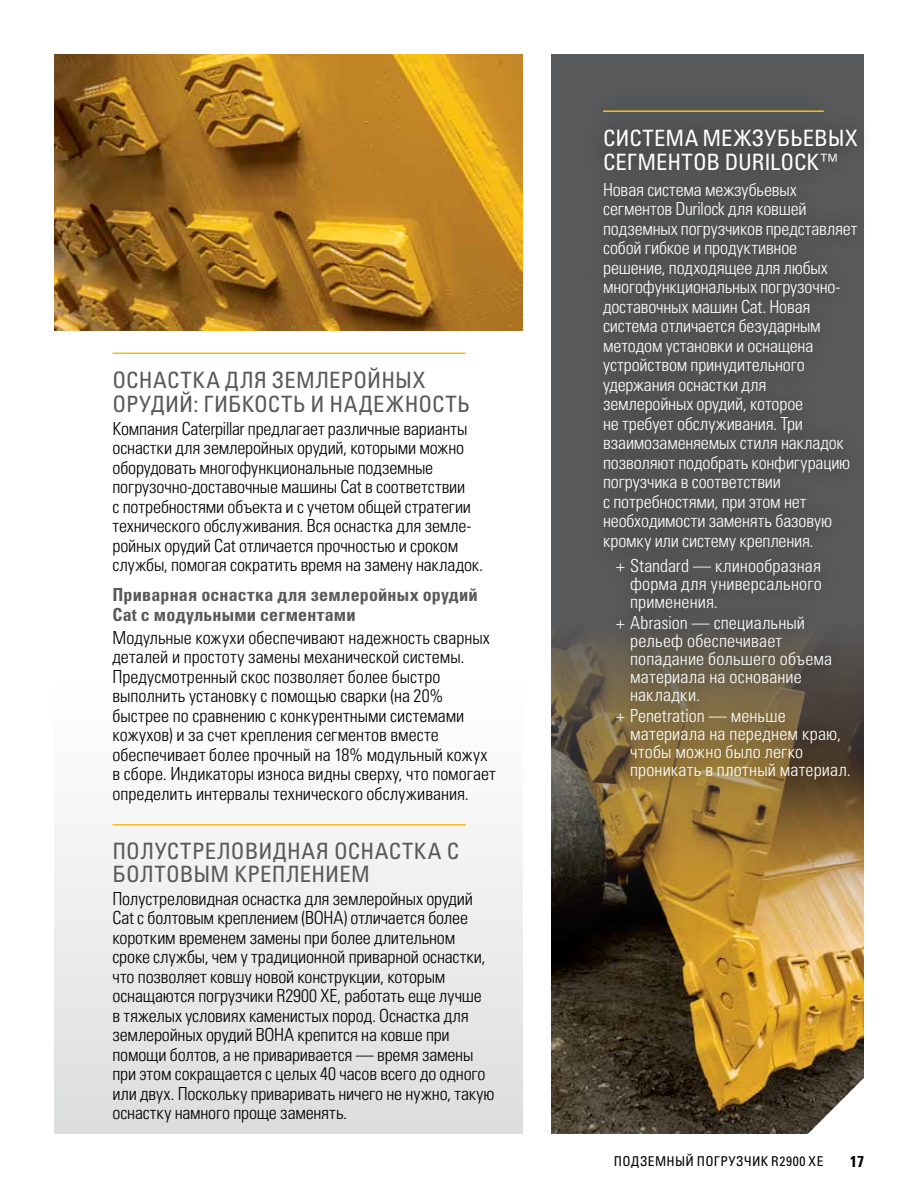
<style>
.page{position:relative;width:918px;height:1188px;background:#fff}
.page>*{position:absolute;margin:0;border:0;box-sizing:border-box;transform-origin:0 0}
.Call_out_with_rule{font:condensed 22.5px/24px "Univers LTCYR 57";letter-spacing:.015em;color:#58595b}
.Call_out_with_rule-2{font:condensed 22.5px/24px "Univers LTCYR 57";color:#fff}
.Copy{font:18px/19.5px "Univers LTCYR 47 Light Cond";letter-spacing:-.005em;color:#000}
.Copy-2{font:18px/19.5px "Univers LTCYR 47 Light Cond";letter-spacing:-.005em;color:#fff}
.Copy-3{font:18px/19.5px "Univers LTCYR 67 Bold Cond";letter-spacing:.01em;color:#58595b}
.t1{font:15.75px "Univers LTCYR 67 Bold Cond";color:#000}
.t2{font:condensed 13.5px "Univers LTCYR 57";letter-spacing:.03em;color:#000}
</style>
<div class="page">
<div style="left:551px;top:54px;width:313px;height:1080px;background:#58595b"></div>
<img style="left:551px;top:643px;width:313px;height:491px">
<div style="left:54px;top:682px;width:469px;height:452px;background:linear-gradient(to bottom,#fff,#dcddde)"></div>
<hr style="left:112px;top:353px;width:354px;height:1px;background:#fdba12">
<hr style="left:112px;top:824px;width:354px;height:2px;background:#fdba12">
<div style="left:586px;top:92px;width:288px;height:703px;background:#000;opacity:.5"></div>
<hr style="left:603px;top:110px;width:221px;height:2px;background:#fdba12">
<img style="left:54px;top:54px;width:469px;height:276px">
<svg style="left:808px;top:1078px;width:56px;height:56px;background:#a19d98"></svg>
<p class="Call_out_with_rule" style="left:112px;top:367px;width:359px">ОСНАСТКА ДЛЯ ЗЕМЛЕРОЙНЫХ<br>ОРУДИЙ: ГИБКОСТЬ И НАДЕЖНОСТЬ</p>
<p class="Copy" style="left:112px;top:418px;width:372px">Компания Caterpillar предлагает различные варианты оснастки для землеройных орудий, которыми можно оборудовать многофункциональные подземные погрузочно-доставочные машины Cat в соответствии<br>с потребностями объекта и с учетом общей стратегии технического обслуживания. Вся оснастка для земле&shy;ройных орудий Cat отличается прочностью и сроком службы, помогая сократить время на замену накладок.</p>
<p class="Copy-3" style="left:112px;top:585px;width:367px">Приварная оснастка для землеройных орудий<br>Cat с модульными сегментами</p>
<p class="Copy" style="left:112px;top:627px;width:385px">Модульные кожухи обеспечивают надежность сварных деталей и простоту замены механической системы.<br>Предусмотренный скос позволяет более быстро выполнить установку с помощью сварки (на 20% быстрее по сравнению с конкурентными системами кожухов) и за счет крепления сегментов вместе обеспечивает более прочный на 18% модульный кожух в сборе. Индикаторы износа видны сверху, что помогает определить интервалы технического обслуживания.</p>
<p class="Call_out_with_rule" style="left:112px;top:839px;width:348px;line-height:22.5px">ПОЛУСТРЕЛОВИДНАЯ ОСНАСТКА С<br>БОЛТОВЫМ КРЕПЛЕНИЕМ</p>
<p class="Copy" style="left:112px;top:888px;width:384px">Полустреловидная оснастка для землеройных орудий Cat с болтовым креплением (BOHA) отличается более коротким временем замены при более длительном сроке службы, чем у традиционной приварной оснастки, что позволяет ковшу новой конструкции, которым оснащаются погрузчики R2900 XE, работать еще лучше<br>в тяжелых условиях каменистых пород. Оснастка для землеройных орудий BOHA крепится на ковше при помощи болтов, а не приваривается — время замены при этом сокращается с целых 40 часов всего до одного или двух. Поскольку приваривать ничего не нужно, такую оснастку намного проще заменять.</p>
<p class="Call_out_with_rule-2" style="left:603px;top:125px;width:256px">СИСТЕМА МЕЖЗУБЬЕВЫХ<br>СЕГМЕНТОВ DURILOCK™</p>
<p class="Copy-2" style="left:603px;top:179px;width:256px">Новая система межзубьевых сегментов Durilock для ковшей подземных погрузчиков представляет собой гибкое и продуктивное решение, подходящее для любых многофункциональных погрузочно&shy;доставочных машин Cat. Новая система отличается безударным методом установки и оснащена устройством принудительного удержания оснастки для землеройных орудий, которое<br>не требует обслуживания. Три взаимозаменяемых стиля накладок позволяют подобрать конфигурацию погрузчика в соответствии<br>с потребностями, при этом нет необходимости заменять базовую кромку или систему крепления.</p>
<p class="Copy-2" style="left:630px;top:555px;width:193px;line-height:18px;text-align:justify;text-indent:-14px">+ Standard — клинообразная форма для универсального применения.</p>
<p class="Copy-2" style="left:630px;top:613px;width:204px;line-height:18px;text-indent:-14px">+ Abrasion — специальный рельеф обеспечивает попадание большего объема материала на основание накладки.</p>
<p class="Copy-2" style="left:630px;top:706px;width:222px;line-height:18px;text-indent:-14px">+ Penetration — меньше материала на переднем краю, чтобы можно было легко проникать в плотный материал.</p>
<p class="t2" style="left:614px;top:1153px;width:211px">ПОДЗЕМНЫЙ ПОГРУЗЧИК R2900 XE</p>
<p class="t1" style="left:850px;top:1152px;width:15px">17</p>
</div>
